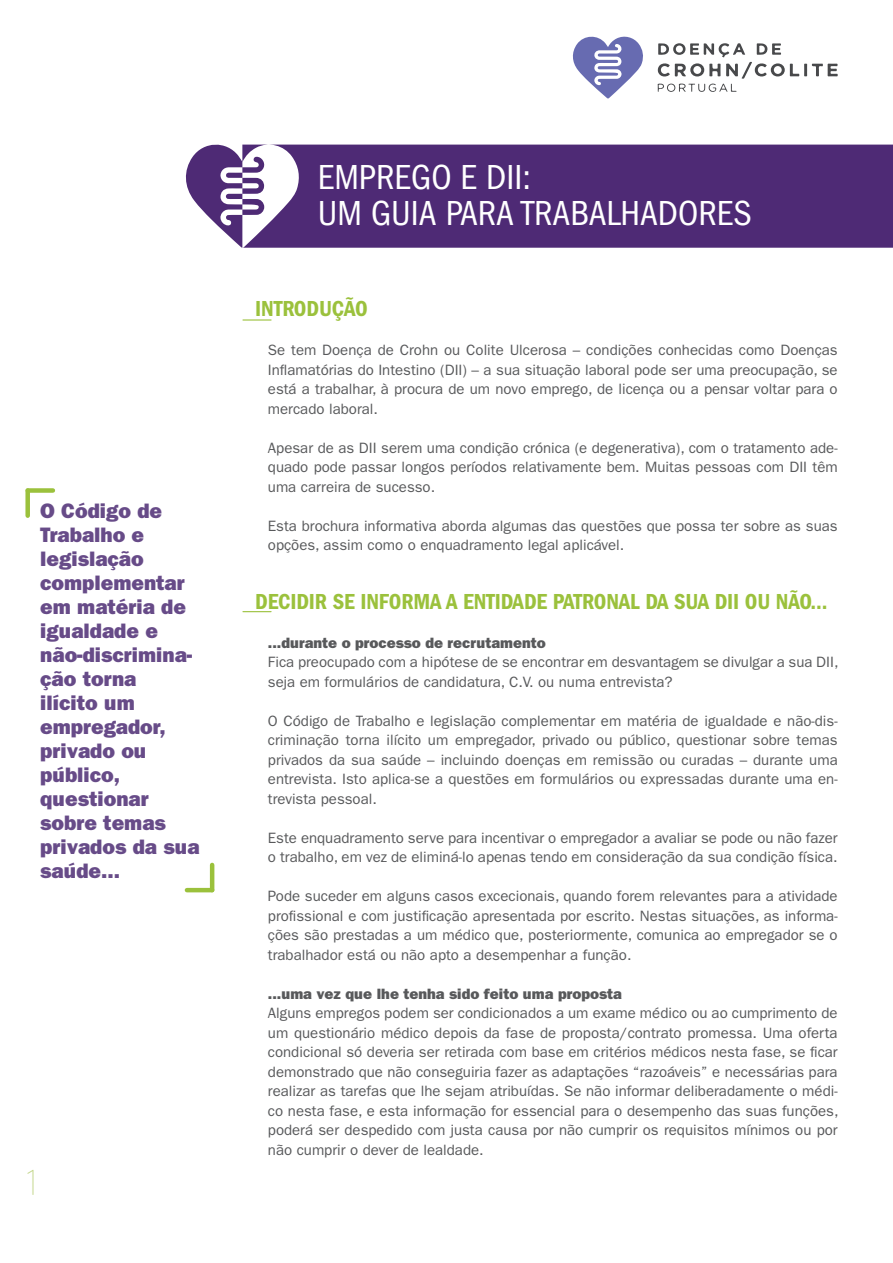
<style>
.page{position:relative;width:893px;height:1263px;background:#fff}
.page>*{position:absolute;margin:0;border:0;box-sizing:border-box;transform-origin:0 0}
.t1{font:condensed 36px/36px "ITC Franklin Gothic Std";color:#fff}
.t2{font:300 36px "Quicksand";color:#c1d587}
.t3{font:22.5px "ITC Franklin Gothic Std Dm Cd";letter-spacing:-.005em;color:#9bc13c}
.t4{font:21px/24px "ITC Franklin Gothic Std Hvy";color:#674b88}
.t5{font:15px/19.5px "ITC Franklin Gothic Std";color:#58595b;text-align:justify}
.t6{font:15px "ITC Franklin Gothic Std Hvy";color:#58595b}
</style>
<div class="page">
<svg style="left:185px;top:144px;width:708px;height:104px;background:#5e3d81"></svg>
<svg style="left:572px;top:36px;width:71px;height:63px"></svg>
<svg style="left:657px;top:43px;width:181px;height:49px"></svg>
<hr style="left:243px;top:319px;width:28px;height:2px;background:#9bc13c">
<svg style="left:243px;top:611px;width:28px;height:1px"></svg>
<div style="left:25px;top:490px;width:5px;height:26px;background:#9bc13c"></div>
<div style="left:28px;top:488px;width:25px;height:5px;background:#9bc13c"></div>
<hr style="left:210px;top:865px;width:4px;height:25px;background:#9bc13c">
<hr style="left:187px;top:888px;width:25px;height:4px;background:#9bc13c">
<h3 class="t4" style="left:40px;top:498px;width:161px">O Código de<br>Trabalho e legislação complementar em matéria de igualdade e não-discrimina&shy;ção torna<br>ilícito um empregador, privado ou público, questionar sobre temas privados da sua saúde...</h3>
<h1 class="t2" style="left:26px;top:1162px;width:14px">1</h1>
<h1 class="t1" style="left:318px;top:160px;width:435px">EMPREGO E DII:<br>UM GUIA PARA TRABALHADORES</h1>
<h2 class="t3" style="left:255px;top:296px;width:114px">INTRODUÇÃO</h2>
<p class="t5" style="left:268px;top:341px;width:571px">Se tem Doença de Crohn ou Colite Ulcerosa – condições conhecidas como Doenças Inflamatórias do Intestino (DII) – a sua situação laboral pode ser uma preocupação, se está a trabalhar, à procura de um novo emprego, de licença ou a pensar voltar para o mercado laboral.</p>
<p class="t5" style="left:268px;top:438px;width:571px">Apesar de as DII serem uma condição crónica (e degenerativa), com o tratamento ade&shy;quado pode passar longos períodos relativamente bem. Muitas pessoas com DII têm uma carreira de sucesso.</p>
<p class="t5" style="left:268px;top:516px;width:571px">Esta brochura informativa aborda algumas das questões que possa ter sobre as suas opções, assim como o enquadramento legal aplicável.</p>
<h2 class="t3" style="left:255px;top:588px;width:574px">DECIDIR SE INFORMA A ENTIDADE PATRONAL DA SUA DII OU NÃO...</h2>
<p class="t6" style="left:268px;top:634px;width:279px">...durante o processo de recrutamento</p>
<p class="t5" style="left:268px;top:653px;width:572px">Fica preocupado com a hipótese de se encontrar em desvantagem se divulgar a sua DII, seja em formulários de candidatura, C.V. ou numa entrevista?</p>
<p class="t5" style="left:268px;top:711px;width:571px">O Código de Trabalho e legislação complementar em matéria de igualdade e não-dis&shy;criminação torna ilícito um empregador, privado ou público, questionar sobre temas privados da sua saúde – incluindo doenças em remissão ou curadas – durante uma entrevista. Isto aplica-se a questões em formulários ou expressadas durante uma en&shy;trevista pessoal.</p>
<p class="t5" style="left:268px;top:828px;width:571px">Este enquadramento serve para incentivar o empregador a avaliar se pode ou não fazer o trabalho, em vez de eliminá-lo apenas tendo em consideração da sua condição física.</p>
<p class="t5" style="left:268px;top:887px;width:571px">Pode suceder em alguns casos excecionais, quando forem relevantes para a atividade profissional e com justificação apresentada por escrito. Nestas situações, as informa&shy;ções são prestadas a um médico que, posteriormente, comunica ao empregador se o trabalhador está ou não apto a desempenhar a função.</p>
<p class="t6" style="left:268px;top:985px;width:356px">...uma vez que lhe tenha sido feito uma proposta</p>
<p class="t5" style="left:268px;top:1004px;width:572px">Alguns empregos podem ser condicionados a um exame médico ou ao cumprimento de um questionário médico depois da fase de proposta/contrato promessa. Uma oferta condicional só deveria ser retirada com base em critérios médicos nesta fase, se ficar demonstrado que não conseguiria fazer as adaptações “razoáveis” e necessárias para realizar as tarefas que lhe sejam atribuídas. Se não informar deliberadamente o médi&shy;co nesta fase, e esta informação for essencial para o desempenho das suas funções, poderá ser despedido com justa causa por não cumprir os requisitos mínimos ou por não cumprir o dever de lealdade.</p>
</div>
